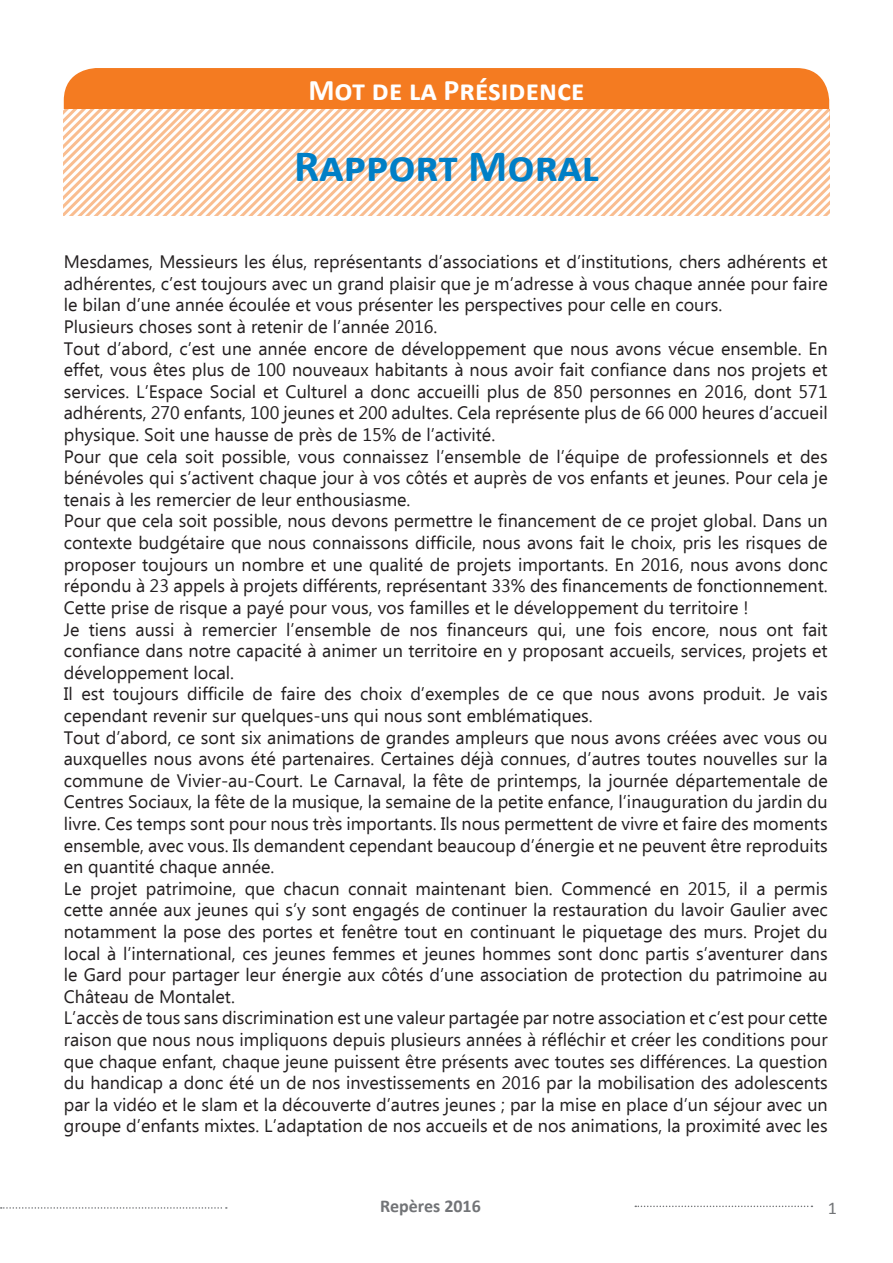
<style>
.page{position:relative;width:893px;height:1263px;background:#fff}
.page>*{position:absolute;margin:0;border:0;box-sizing:border-box;transform-origin:0 0}
.t1{font:700 45px "Calibri";color:#007fc6}
.t2{font:700 30px "Calibri";color:#fff}
.t3{font:18px/21.6px "Ebrima";color:#231f20}
.t4{font:700 18px "Calibri";color:#727477}
.t5{font:18px "Calibri";color:#727477}
</style>
<div class="page">
<svg style="left:1px;top:1207px;width:226px;height:2px"></svg>
<svg style="left:635px;top:1205px;width:177px;height:2px"></svg>
<div style="left:64px;top:68px;width:765px;height:89px;background:#f47b21;border-radius:33px"></div>
<svg style="left:64px;top:109px;width:765px;height:107px"></svg>
<svg style="left:229px;top:109px;width:530px;height:106px"></svg>
<h2 class="t2" style="left:308px;top:71px;width:278px">Mot de la Présidence</h2>
<h1 class="t1" style="left:294px;top:137px;width:306px">Rapport Moral</h1>
<p class="t3" style="left:64px;top:252px;width:765px">Mesdames, Messieurs les élus, représentants d’associations et d’institutions, chers adhérents et adhérentes, c’est toujours avec un grand plaisir que je m’adresse à vous chaque année pour faire le bilan d’une année écoulée et vous présenter les perspectives pour celle en cours.<br>Plusieurs choses sont à retenir de l’année 2016.<br>Tout d’abord, c’est une année encore de développement que nous avons vécue ensemble. En effet, vous êtes plus de 100 nouveaux habitants à nous avoir fait confiance dans nos projets et services. L’Espace Social et Culturel a donc accueilli plus de 850 personnes en 2016, dont 571 adhérents, 270 enfants, 100 jeunes et 200 adultes. Cela représente plus de 66 000 heures d’accueil physique. Soit une hausse de près de 15% de l’activité.<br>Pour que cela soit possible, vous connaissez l’ensemble de l’équipe de professionnels et des bénévoles qui s’activent chaque jour à vos côtés et auprès de vos enfants et jeunes. Pour cela je tenais à les remercier de leur enthousiasme.<br>Pour que cela soit possible, nous devons permettre le financement de ce projet global. Dans un contexte budgétaire que nous connaissons difficile, nous avons fait le choix, pris les risques de proposer toujours un nombre et une qualité de projets importants. En 2016, nous avons donc répondu à 23 appels à projets différents, représentant 33% des financements de fonctionnement.<br>Cette prise de risque a payé pour vous, vos familles et le développement du territoire !<br>Je tiens aussi à remercier l’ensemble de nos financeurs qui, une fois encore, nous ont fait confiance dans notre capacité à animer un territoire en y proposant accueils, services, projets et développement local.<br>Il est toujours difficile de faire des choix d’exemples de ce que nous avons produit. Je vais cependant revenir sur quelques-uns qui nous sont emblématiques.<br>Tout d’abord, ce sont six animations de grandes ampleurs que nous avons créées avec vous ou auxquelles nous avons été partenaires. Certaines déjà connues, d’autres toutes nouvelles sur la commune de Vivier-au-Court. Le Carnaval, la fête de printemps, la journée départementale de Centres Sociaux, la fête de la musique, la semaine de la petite enfance, l’inauguration du jardin du livre. Ces temps sont pour nous très importants. Ils nous permettent de vivre et faire des moments ensemble, avec vous. Ils demandent cependant beaucoup d’énergie et ne peuvent être reproduits en quantité chaque année.<br>Le projet patrimoine, que chacun connait maintenant bien. Commencé en 2015, il a permis cette année aux jeunes qui s’y sont engagés de continuer la restauration du lavoir Gaulier avec notamment la pose des portes et fenêtre tout en continuant le piquetage des murs. Projet du local à l’international, ces jeunes femmes et jeunes hommes sont donc partis s’aventurer dans le Gard pour partager leur énergie aux côtés d’une association de protection du patrimoine au Château de Montalet.<br>L’accès de tous sans discrimination est une valeur partagée par notre association et c’est pour cette raison que nous nous impliquons depuis plusieurs années à réfléchir et créer les conditions pour que chaque enfant, chaque jeune puissent être présents avec toutes ses différences. La question du handicap a donc été un de nos investissements en 2016 par la mobilisation des adolescents par la vidéo et le slam et la découverte d’autres jeunes ; par la mise en place d’un séjour avec un groupe d’enfants mixtes. L’adaptation de nos accueils et de nos animations, la proximité avec les</p>
<p class="t4" style="left:380px;top:1195px;width:102px">Repères 2016</p>
<p class="t5" style="left:828px;top:1196px;width:11px">1</p>
</div>
